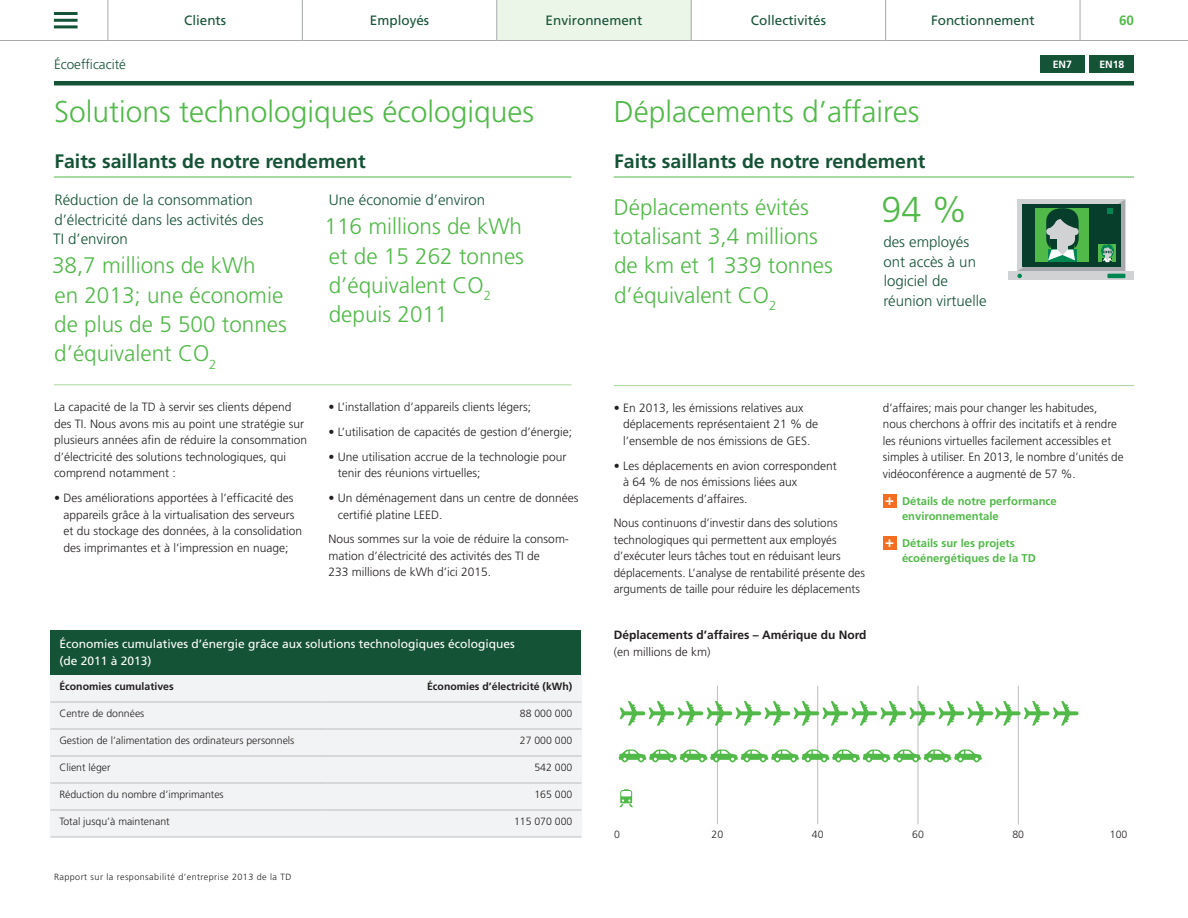
<style>
.page{position:relative;width:1188px;height:918px;background:#fff}
.page>*{position:absolute;margin:0;border:0;box-sizing:border-box;transform-origin:0 0}
.t1{font:300 36px "Frutiger LT Std";color:#51b948}
.t2{font:300 30px "Frutiger LT Std";color:#51b948}
.t3{font:300 22.5px/29.2px "Frutiger LT Std";color:#51b948}
.t4{font:700 19.5px "Frutiger LT Std";color:#155336}
.t5{font:300 15px/19.5px "Frutiger LT Std";color:#155336}
.t6{font:700 15px "Frutiger LT Std";color:#fff}
.t7{font:13.5px "Frutiger LT Std";color:#155336}
.t8{font:300 13.5px "Frutiger";color:#155336}
.t9{font:700 13.5px "Frutiger LT Std";color:#51b948}
.t10{font:300 12px/16.5px "Frutiger";color:#231f20}
.t11{font:12px/16.5px "Frutiger LT Std";color:#fff}
.t12{font:700 12px/16.5px "Frutiger";color:#231f20}
.t13{font:700 11.25px/15px "Frutiger LT Std";color:#51b948}
.t14{font:300 10.5px "Frutiger LT Std";color:#231f20}
.t15{font:700 10.5px "Frutiger LT Std";color:#231f20}
.t16{font:300 10.5px "Frutiger";color:#231f20}
.t17{font:700 10.5px "Frutiger LT Std";color:#fff}
.t18{font:300 9px "Frutiger LT Std";letter-spacing:.05em;color:#231f20}
.s1{font-weight:300}
</style>
<div class="page">
<div style="left:497px;top:0;width:194px;height:40px;background:#ebf5e8"></div>
<div style="left:50px;top:675px;width:277px;height:27px;background:#f2f3f4"></div>
<div style="left:327px;top:675px;width:254px;height:27px;background:#f2f3f4"></div>
<div style="left:50px;top:702px;width:277px;height:27px;background:#f2f3f4"></div>
<div style="left:327px;top:702px;width:254px;height:27px;background:#f2f3f4"></div>
<div style="left:50px;top:729px;width:277px;height:27px;background:#f2f3f4"></div>
<div style="left:327px;top:729px;width:254px;height:27px;background:#f2f3f4"></div>
<div style="left:50px;top:756px;width:277px;height:27px;background:#f2f3f4"></div>
<div style="left:327px;top:756px;width:254px;height:27px;background:#f2f3f4"></div>
<div style="left:50px;top:783px;width:277px;height:27px;background:#f2f3f4"></div>
<div style="left:327px;top:783px;width:254px;height:27px;background:#f2f3f4"></div>
<div style="left:50px;top:810px;width:277px;height:27px;background:#f2f3f4"></div>
<div style="left:327px;top:810px;width:254px;height:27px;background:#f2f3f4"></div>
<div style="left:1089px;top:56px;width:45px;height:18px;background:#155336"></div>
<div style="left:1040px;top:56px;width:45px;height:18px;background:#155336"></div>
<hr style="left:614px;top:177px;width:520px;height:1px;background:#51b948">
<hr style="left:614px;top:385px;width:520px;height:1px;background:#abd69b">
<div style="left:1008px;top:271px;width:126px;height:9px;background:#d1d2d4"></div>
<svg style="left:1017px;top:199px;width:108px;height:79px;background:#5b8a6d"></svg>
<div style="left:50px;top:630px;width:531px;height:45px;background:#155336"></div>
<hr style="left:50px;top:702px;width:277px;height:1px;background:#bcbdc0">
<hr style="left:327px;top:702px;width:254px;height:1px;background:#bcbdc0">
<hr style="left:50px;top:729px;width:277px;height:1px;background:#bcbdc0">
<hr style="left:327px;top:729px;width:254px;height:1px;background:#bcbdc0">
<hr style="left:50px;top:756px;width:277px;height:1px;background:#bcbdc0">
<hr style="left:327px;top:756px;width:254px;height:1px;background:#bcbdc0">
<hr style="left:50px;top:783px;width:277px;height:1px;background:#bcbdc0">
<hr style="left:327px;top:783px;width:254px;height:1px;background:#bcbdc0">
<hr style="left:50px;top:810px;width:277px;height:1px;background:#bcbdc0">
<hr style="left:327px;top:810px;width:254px;height:1px;background:#bcbdc0">
<hr style="left:50px;top:837px;width:277px;height:1px;background:#bcbdc0">
<hr style="left:327px;top:837px;width:254px;height:1px;background:#bcbdc0">
<div style="left:883px;top:494px;width:13px;height:14px;background:#f36e21"></div>
<div style="left:883px;top:536px;width:13px;height:14px;background:#f36e21"></div>
<hr style="left:54px;top:177px;width:517px;height:1px;background:#51b948">
<hr style="left:54px;top:384px;width:517px;height:1px;background:#abd69b">
<div style="left:54px;top:81px;width:1080px;height:5px;background:#155336"></div>
<img style="left:618px;top:685px;width:401px;height:140px">
<hr style="left:717px;top:686px;width:1px;height:138px;background:#bcbdc0">
<hr style="left:817px;top:686px;width:1px;height:138px;background:#bcbdc0">
<hr style="left:918px;top:686px;width:1px;height:138px;background:#bcbdc0">
<hr style="left:1018px;top:686px;width:1px;height:138px;background:#bcbdc0">
<svg style="left:619px;top:749px;width:363px;height:13px"></svg>
<svg style="left:619px;top:789px;width:14px;height:18px"></svg>
<svg style="left:620px;top:701px;width:459px;height:25px"></svg>
<hr style="left:0;top:40px;width:108px;height:1px;background:#a8a9ad">
<hr style="left:108px;top:40px;width:194px;height:1px;background:#a8a9ad">
<hr style="left:302px;top:40px;width:195px;height:1px;background:#a8a9ad">
<hr style="left:497px;top:40px;width:194px;height:1px;background:#a8a9ad">
<hr style="left:691px;top:40px;width:195px;height:1px;background:#a8a9ad">
<hr style="left:108px;top:0;width:1px;height:40px;background:#a8a9ad">
<hr style="left:302px;top:0;width:1px;height:40px;background:#a8a9ad">
<hr style="left:496px;top:0;width:1px;height:40px;background:#a8a9ad">
<hr style="left:691px;top:0;width:1px;height:40px;background:#a8a9ad">
<hr style="left:885px;top:0;width:1px;height:40px;background:#a8a9ad">
<hr style="left:1080px;top:0;width:1px;height:40px;background:#a8a9ad">
<hr style="left:886px;top:40px;width:194px;height:1px;background:#a8a9ad">
<hr style="left:1080px;top:40px;width:108px;height:1px;background:#a8a9ad">
<hr style="left:54px;top:12px;width:24px;height:3px;background:#155336">
<hr style="left:54px;top:19px;width:24px;height:3px;background:#155336">
<hr style="left:54px;top:25px;width:24px;height:3px;background:#155336">
<p class="t7" style="left:184px;top:13px;width:44px">Clients</p>
<p class="t7" style="left:370px;top:13px;width:61px">Employés</p>
<p class="t7" style="left:546px;top:13px;width:98px">Environnement</p>
<p class="t7" style="left:751px;top:13px;width:77px">Collectivités</p>
<p class="t7" style="left:931px;top:13px;width:105px">Fonctionnement</p>
<p class="t9" style="left:1119px;top:13px;width:17px">60</p>
<p class="t8" style="left:54px;top:56px;width:73px">Écoefficacité</p>
<p class="t17" style="left:1053px;top:59px;width:21px">EN7</p>
<p class="t17" style="left:1099px;top:59px;width:27px">EN18</p>
<h3 class="t2" style="left:54px;top:94px;width:482px">Solutions technologiques écologiques</h3>
<h4 class="t4" style="left:54px;top:149px;width:313px">Faits saillants de notre rendement</h4>
<p class="t5" style="left:53px;top:190px;width:212px">Réduction de la consommation d’électricité dans les activités des<br>TI d’environ</p>
<p class="t3" style="left:52px;top:251px;width:236px">38,7 millions de kWh<br>en 2013; une économie de plus de 5 500 tonnes d’équivalent CO<sub>2</sub></p>
<h3 class="t2" style="left:614px;top:94px;width:307px">Déplacements d’affaires</h3>
<h4 class="t4" style="left:614px;top:149px;width:313px">Faits saillants de notre rendement</h4>
<p class="t3" style="left:613px;top:193px;width:221px">Déplacements évités totalisant 3,4 millions de km et 1 339 tonnes d’équivalent CO<sub>2</sub></p>
<p class="t1" style="left:882px;top:189px;width:88px">94 %</p>
<p class="t5" style="left:329px;top:190px;width:158px">Une économie d’environ</p>
<p class="t3" style="left:325px;top:212px;width:201px">116 millions de kWh et de 15 262 tonnes d’équivalent CO<sub>2 </sub>depuis 2011</p>
<p class="t5" style="left:883px;top:232px;width:105px">des employés ont accès à un logiciel de réunion virtuelle</p>
<p class="t10" style="left:54px;top:399px;width:255px">La capacité de la TD à servir ses clients dépend des TI. Nous avons mis au point une stratégie sur plusieurs années afin de réduire la consommation d’électricité des solutions technologiques, qui comprend notamment :</p>
<p class="t10" style="left:63px;top:490px;width:240px;text-indent:-9px">• Des améliorations apportées à l’efficacité des appareils grâce à la virtualisation des serveurs et du stockage des données, à la consolidation des imprimantes et à l’impression en nuage;</p>
<p class="t10" style="left:328px;top:399px;width:204px">• L’installation d’appareils clients légers;</p>
<p class="t10" style="left:328px;top:424px;width:245px">• L’utilisation de capacités de gestion d’énergie;</p>
<p class="t10" style="left:338px;top:449px;width:230px;text-indent:-9px">• Une utilisation accrue de la technologie pour tenir des réunions virtuelles;</p>
<p class="t10" style="left:338px;top:490px;width:242px;text-indent:-9px">• Un déménagement dans un centre de données certifié platine LEED.</p>
<p class="t10" style="left:328px;top:531px;width:241px">Nous sommes sur la voie de réduire la consom&shy;mation d’électricité des activités des TI de<br>233 millions de kWh d’ici 2015.</p>
<p class="t11" style="left:59px;top:636px;width:457px">Économies cumulatives d’énergie grâce aux solutions technologiques écologiques (de 2011 à 2013)</p>
<p class="t15" style="left:59px;top:681px;width:116px">Économies cumulatives</p>
<p class="t15" style="left:427px;top:681px;width:147px">Économies d’électricité (kWh)</p>
<p class="t14" style="left:59px;top:708px;width:87px">Centre de données</p>
<p class="t14" style="left:520px;top:708px;width:54px">88 000 000</p>
<p class="t14" style="left:59px;top:735px;width:236px">Gestion de l’alimentation des ordinateurs personnels</p>
<p class="t14" style="left:520px;top:735px;width:54px">27 000 000</p>
<p class="t14" style="left:59px;top:762px;width:53px">Client léger</p>
<p class="t14" style="left:534px;top:762px;width:39px">542 000</p>
<p class="t14" style="left:59px;top:789px;width:166px">Réduction du nombre d’imprimantes</p>
<p class="t14" style="left:534px;top:789px;width:39px">165 000</p>
<p class="t14" style="left:59px;top:816px;width:112px">Total jusqu’à maintenant</p>
<p class="t14" style="left:514px;top:816px;width:60px">115 070 000</p>
<p class="t18" style="left:54px;top:872px;width:239px">Rapport sur la responsabilité d’entreprise 2013 de la TD</p>
<p class="t10" style="left:623px;top:400px;width:197px;text-indent:-9px">• En 2013, les émissions relatives aux déplacements représentaient 21 % de l’ensemble de nos émissions de GES.</p>
<p class="t10" style="left:623px;top:457px;width:215px;text-indent:-9px">• Les déplacements en avion correspondent à 64 % de nos émissions liées aux déplacements d’affaires.</p>
<p class="t10" style="left:614px;top:515px;width:253px">Nous continuons d’investir dans des solutions technologiques qui permettent aux employés d’exécuter leurs tâches tout en réduisant leurs déplacements. L’analyse de rentabilité présente des arguments de taille pour réduire les déplacements</p>
<p class="t12" style="left:614px;top:627px;width:254px">Déplacements d’affaires – Amérique du Nord <span class="s1">(en millions de km)</span></p>
<p class="t10" style="left:883px;top:400px;width:242px">d’affaires; mais pour changer les habitudes, nous cherchons à offrir des incitatifs et à rendre les réunions virtuelles facilement accessibles et simples à utiliser. En 2013, le nombre d’unités de vidéoconférence a augmenté de 57 %.</p>
<p class="t6" style="left:885px;top:491px;width:10px">+</p>
<p class="t6" style="left:885px;top:533px;width:10px">+</p>
<p class="t13" style="left:902px;top:493px;width:156px">Détails de notre performance environnementale</p>
<p class="t13" style="left:902px;top:535px;width:135px">Détails sur les projets écoénergétiques de la TD</p>
<p class="t16" style="left:614px;top:828px;width:7px">0</p>
<p class="t16" style="left:712px;top:828px;width:13px">20</p>
<p class="t16" style="left:812px;top:828px;width:13px">40</p>
<p class="t16" style="left:912px;top:828px;width:13px">60</p>
<p class="t16" style="left:1012px;top:828px;width:13px">80</p>
<p class="t16" style="left:1110px;top:828px;width:19px">100</p>
</div>
